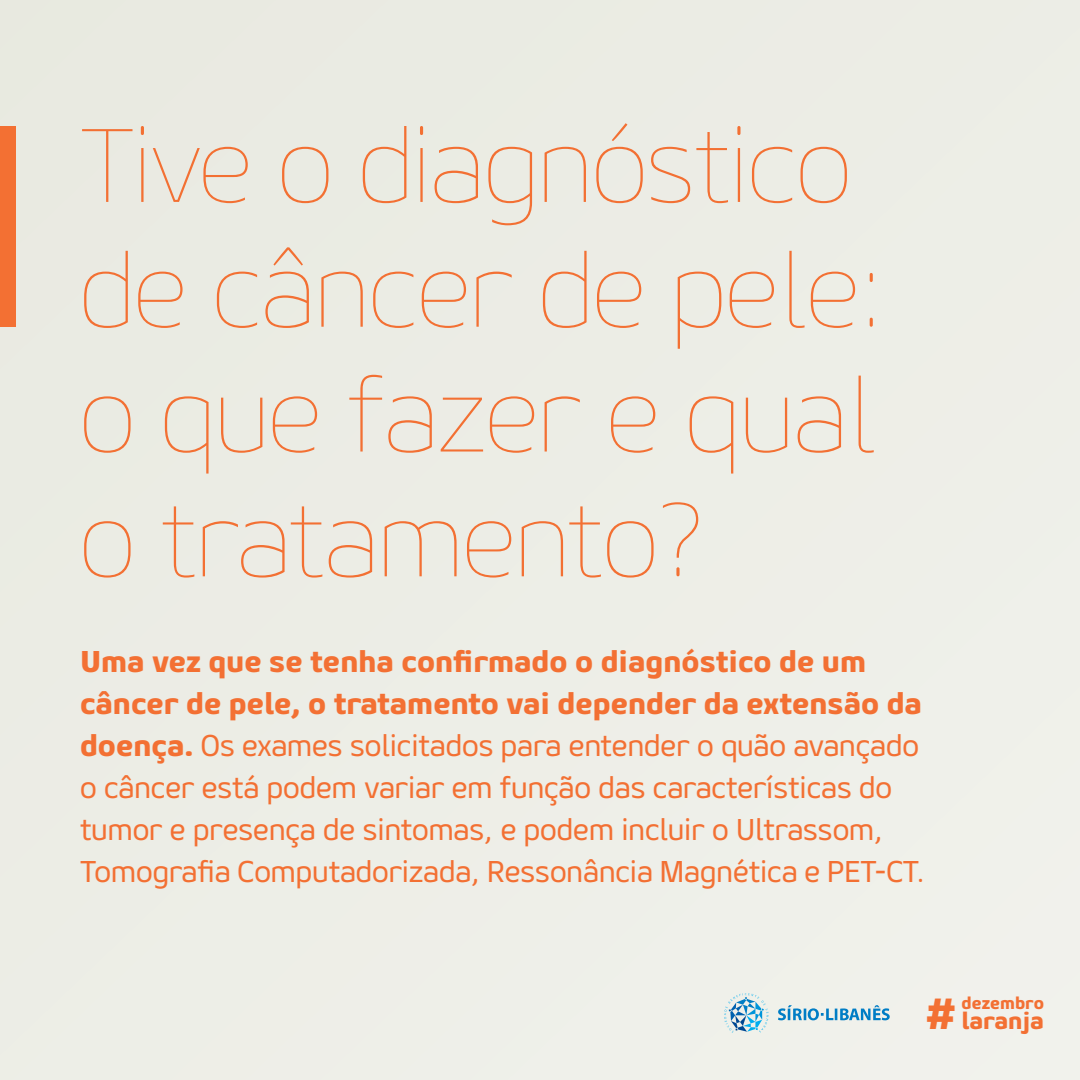
<style>
.page{position:relative;width:1080px;height:1080px;background:#ecede6}
.page>*{position:absolute;margin:0;border:0;box-sizing:border-box;transform-origin:0 0}
.t1{font:100 104px/124.8px "Geon";color:#f37033}
.t2{font:800 43.5px "Geon";color:#f37033}
.t3{font:30px/42px "Geon";color:#f37033}
.t4{font:800 23.8px "Geon";color:#f37033}
.t5{font:800 17.1px "Geon";color:#f37033}
.s1{font-weight:800}
</style>
<div class="page">
<svg style="left:778px;top:1005px;width:112px;height:15px"></svg>
<svg style="left:724px;top:993px;width:45px;height:40px"></svg>
<div style="left:0;top:126px;width:16px;height:201px;background:#f37033"></div>
<h1 class="t1" style="left:80px;top:101px;width:805px">Tive o diagnóstico de câncer de pele: o que fazer e qual o tratamento?</h1>
<p class="t3" style="left:80px;top:640px;width:847px"><span class="s1">Uma vez que se tenha confirmado o diagnóstico de um câncer de pele, o tratamento vai depender da extensão da doença.</span> Os exames solicitados para entender o quão avançado o câncer está podem variar em função das características do tumor e presença de sintomas, e podem incluir o Ultrassom, Tomografia Computadorizada, Ressonância Magnética e PET-CT.</p>
<h2 class="t2" style="left:925px;top:984px;width:33px">#</h2>
<p class="t5" style="left:962px;top:992px;width:84px">dezembro</p>
<p class="t4" style="left:962px;top:1004px;width:84px">laranja</p>
</div>
